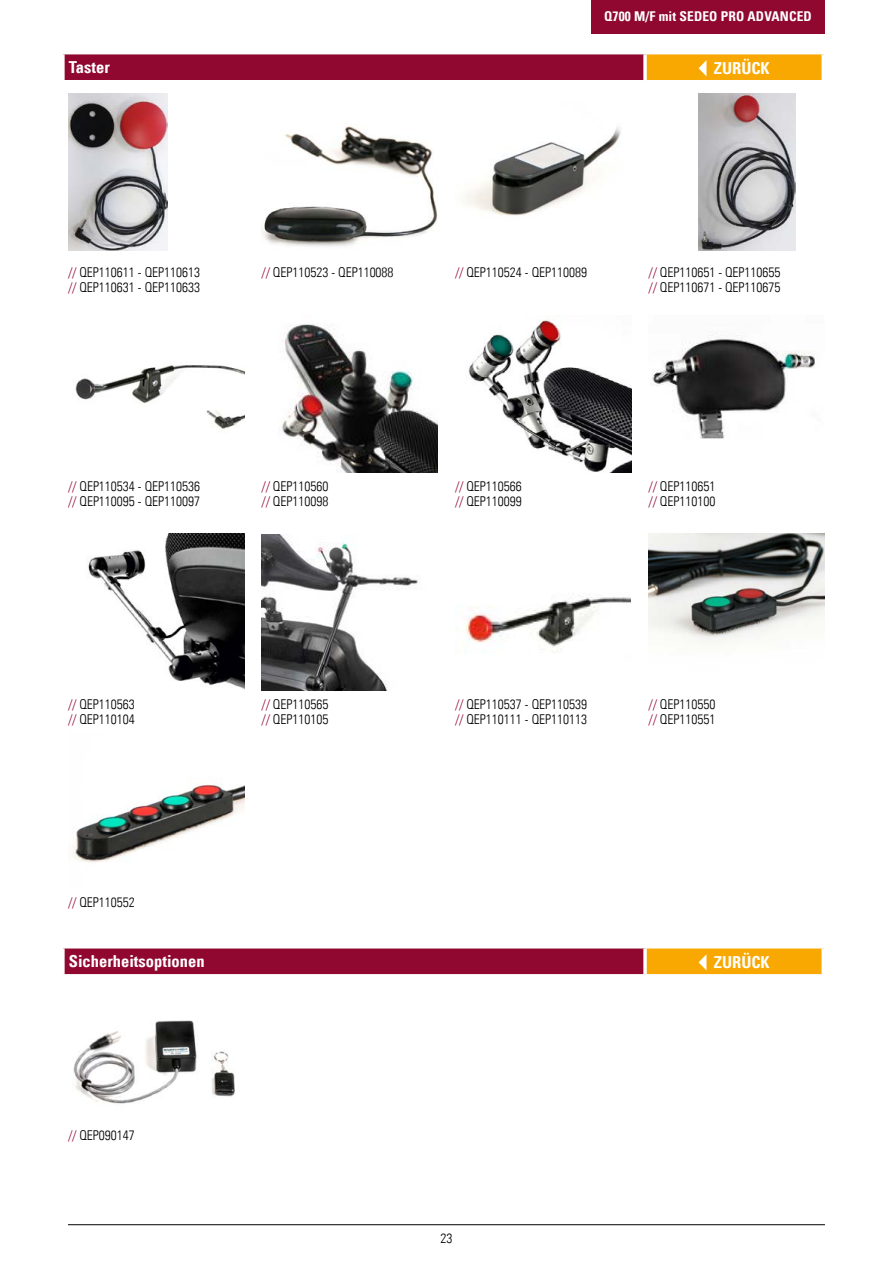
<style>
.page{position:relative;width:893px;height:1263px;background:#fff}
.page>*{position:absolute;margin:0;border:0;box-sizing:border-box;transform-origin:0 0}
.t1{font:16.5px "Univers Com 67 Bold Cond";color:#fff}
.t2{font:13.5px/15px "Univers Com 47 Light Cond";color:#000}
.t3{font:13.5px "Univers Com 67 Bold Cond";letter-spacing:.01em;color:#fff}
.s1{color:#900730}
</style>
<div class="page">
<hr style="left:68px;top:1224px;width:757px;height:1px;background:#000">
<img style="left:73px;top:1020px;width:162px;height:84px">
<img style="left:68px;top:94px;width:99px;height:157px">
<img style="left:698px;top:94px;width:98px;height:157px">
<img style="left:261px;top:126px;width:177px;height:121px">
<img style="left:465px;top:127px;width:156px;height:89px">
<img style="left:75px;top:365px;width:169px;height:64px">
<img style="left:88px;top:533px;width:156px;height:156px">
<img style="left:72px;top:784px;width:172px;height:79px">
<img style="left:278px;top:324px;width:160px;height:149px">
<img style="left:261px;top:534px;width:157px;height:157px">
<img style="left:468px;top:319px;width:163px;height:154px">
<img style="left:456px;top:597px;width:175px;height:56px">
<img style="left:652px;top:335px;width:163px;height:104px">
<img style="left:648px;top:533px;width:177px;height:111px">
<div style="left:591px;top:0;width:234px;height:34px;background:#900730"></div>
<div style="left:63px;top:947px;width:582px;height:29px;background:#900730"></div>
<div style="left:645px;top:947px;width:178px;height:29px;background:#f8a800"></div>
<hr style="left:645px;top:945px;width:180px;height:3px;background:#fff">
<svg style="left:821px;top:948px;width:3px;height:26px"></svg>
<hr style="left:645px;top:974px;width:180px;height:3px;background:#fff">
<hr style="left:61px;top:945px;width:584px;height:3px;background:#fff">
<svg style="left:63px;top:948px;width:2px;height:26px"></svg>
<svg style="left:643px;top:948px;width:4px;height:26px"></svg>
<hr style="left:61px;top:974px;width:584px;height:3px;background:#fff">
<svg style="left:698px;top:955px;width:8px;height:15px"></svg>
<div style="left:63px;top:53px;width:582px;height:29px;background:#900730"></div>
<div style="left:645px;top:53px;width:178px;height:29px;background:#f8a800"></div>
<hr style="left:645px;top:51px;width:180px;height:3px;background:#fff">
<svg style="left:821px;top:54px;width:3px;height:26px"></svg>
<hr style="left:645px;top:80px;width:180px;height:3px;background:#fff">
<hr style="left:61px;top:51px;width:584px;height:3px;background:#fff">
<svg style="left:63px;top:54px;width:2px;height:26px"></svg>
<svg style="left:643px;top:54px;width:4px;height:26px"></svg>
<hr style="left:61px;top:80px;width:584px;height:3px;background:#fff">
<svg style="left:698px;top:60px;width:8px;height:16px"></svg>
<p class="t3" style="left:604px;top:8px;width:209px">Q700 M/F mit SEDEO PRO ADVANCED</p>
<p class="t1" style="left:69px;top:57px;width:42px">Taster</p>
<p class="t1" style="left:714px;top:58px;width:57px">ZURÜCK</p>
<p class="t2" style="left:68px;top:265px;width:134px"><span class="s1">//</span> QEP110611 - QEP110613 <span class="s1">//</span> QEP110631 - QEP110633</p>
<p class="t2" style="left:261px;top:265px;width:134px"><span class="s1">//</span> QEP110523 - QEP110088</p>
<p class="t2" style="left:455px;top:265px;width:134px"><span class="s1">//</span> QEP110524 - QEP110089</p>
<p class="t2" style="left:648px;top:264px;width:134px"><span class="s1">//</span> QEP110651 - QEP110655 <span class="s1">//</span> QEP110671 - QEP110675</p>
<p class="t2" style="left:68px;top:479px;width:134px"><span class="s1">//</span> QEP110534 - QEP110536 <span class="s1">//</span> QEP110095 - QEP110097</p>
<p class="t2" style="left:261px;top:479px;width:68px"><span class="s1">//</span> QEP110560 <span class="s1">//</span> QEP110098</p>
<p class="t2" style="left:455px;top:479px;width:68px"><span class="s1">//</span> QEP110566 <span class="s1">//</span> QEP110099</p>
<p class="t2" style="left:648px;top:479px;width:68px"><span class="s1">//</span> QEP110651 <span class="s1">//</span> QEP110100</p>
<p class="t2" style="left:68px;top:697px;width:68px"><span class="s1">//</span> QEP110563 <span class="s1">//</span> QEP110104</p>
<p class="t2" style="left:68px;top:895px;width:68px"><span class="s1">//</span> QEP110552</p>
<p class="t2" style="left:261px;top:697px;width:68px"><span class="s1">//</span> QEP110565 <span class="s1">//</span> QEP110105</p>
<p class="t2" style="left:455px;top:697px;width:134px"><span class="s1">//</span> QEP110537 - QEP110539 <span class="s1">//</span> QEP110111 - QEP110113</p>
<p class="t2" style="left:648px;top:696px;width:68px"><span class="s1">//</span> QEP110550 <span class="s1">//</span> QEP110551</p>
<p class="t1" style="left:69px;top:951px;width:137px">Sicherheitsoptionen</p>
<p class="t1" style="left:714px;top:952px;width:57px">ZURÜCK</p>
<p class="t2" style="left:68px;top:1127px;width:68px"><span class="s1">//</span> QEP090147</p>
<p class="t2" style="left:440px;top:1231px;width:13px">23</p>
</div>
